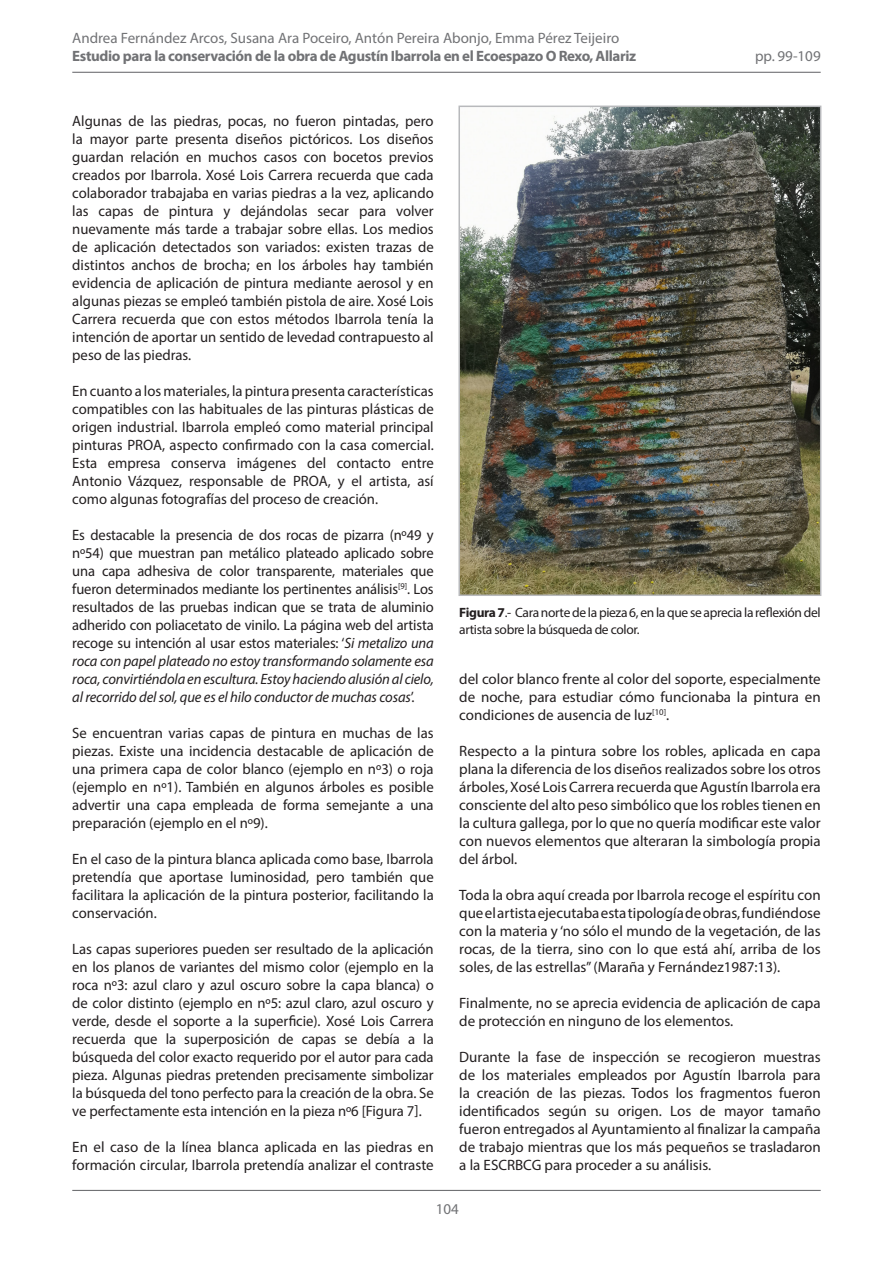
<style>
.page{position:relative;width:893px;height:1263px;background:#fff}
.page>*{position:absolute;margin:0;border:0;box-sizing:border-box;transform-origin:0 0}
.Tipo_de_texto{font:15px/18px "Myriad Pro";color:#231f20;text-align:justify}
.t1{font:15px "Myriad Pro";color:#717275}
.t2{font:700 15px "Myriad Pro";letter-spacing:-.025em;color:#717275}
.Pies_de_foto{font:13.5px/16.5px "Myriad Pro";letter-spacing:-.025em;color:#231f20}
.s1{font-style:italic}
.s2{font-weight:700}
</style>
<div class="page">
<hr style="left:72px;top:72px;width:749px;height:1px;background:#717275">
<hr style="left:72px;top:1190px;width:749px;height:1px;background:#717275">
<img style="left:461px;top:109px;width:357px;height:484px">
<div style="left:458px;top:106px;width:363px;height:490px;border:2px solid #b8b9bc"></div>
<p class="t1" style="left:72px;top:29px;width:548px">Andrea Fernández Arcos, Susana Ara Poceiro, Antón Pereira Abonjo, Emma Pérez Teijeiro</p>
<p class="t2" style="left:72px;top:46px;width:565px">Estudio para la conservación de la obra de Agustín Ibarrola en el Ecoespazo O Rexo, Allariz</p>
<p class="t1" style="left:755px;top:47px;width:67px">pp. 99-109</p>
<p class="Tipo_de_texto" style="left:72px;top:112px;width:363px">Algunas de las piedras, pocas, no fueron pintadas, pero la mayor parte presenta diseños pictóricos. Los diseños guardan relación en muchos casos con bocetos previos creados por Ibarrola. Xosé Lois Carrera recuerda que cada colaborador trabajaba en varias piedras a la vez, aplicando las capas de pintura y dejándolas secar para volver nuevamente más tarde a trabajar sobre ellas. Los medios de aplicación detectados son variados: existen trazas de distintos anchos de brocha; en los árboles hay también evidencia de aplicación de pintura mediante aerosol y en algunas piezas se empleó también pistola de aire. Xosé Lois Carrera recuerda que con estos métodos Ibarrola tenía la intención de aportar un sentido de levedad contrapuesto al peso de las piedras.</p>
<p class="Tipo_de_texto" style="left:72px;top:382px;width:363px">En cuanto a los materiales, la pintura presenta características compatibles con las habituales de las pinturas plásticas de origen industrial. Ibarrola empleó como material principal pinturas PROA, aspecto confirmado con la casa comercial.<br>Esta empresa conserva imágenes del contacto entre Antonio Vázquez, responsable de PROA, y el artista, así como algunas fotografías del proceso de creación.</p>
<p class="Tipo_de_texto" style="left:72px;top:526px;width:363px">Es destacable la presencia de dos rocas de pizarra (nº49 y nº54) que muestran pan metálico plateado aplicado sobre una capa adhesiva de color transparente, materiales que fueron determinados mediante los pertinentes análisis<sup>[9]</sup>. Los resultados de las pruebas indican que se trata de aluminio adherido con poliacetato de vinilo. La página web del artista recoge su intención al usar estos materiales: ‘<span class="s1">Si metalizo una roca con papel plateado no estoy transformando solamente esa roca, convirtiéndola en escultura. Estoy haciendo alusión al cielo, al recorrido del sol, que es el hilo conductor de muchas cosas</span>’.</p>
<p class="Tipo_de_texto" style="left:72px;top:724px;width:363px">Se encuentran varias capas de pintura en muchas de las piezas. Existe una incidencia destacable de aplicación de una primera capa de color blanco (ejemplo en nº3) o roja (ejemplo en nº1). También en algunos árboles es posible advertir una capa empleada de forma semejante a una preparación (ejemplo en el nº9).</p>
<p class="Tipo_de_texto" style="left:72px;top:850px;width:363px">En el caso de la pintura blanca aplicada como base, Ibarrola pretendía que aportase luminosidad, pero también que facilitara la aplicación de la pintura posterior, facilitando la conservación.</p>
<p class="Tipo_de_texto" style="left:72px;top:940px;width:363px">Las capas superiores pueden ser resultado de la aplicación en los planos de variantes del mismo color (ejemplo en la roca nº3: azul claro y azul oscuro sobre la capa blanca) o de color distinto (ejemplo en nº5: azul claro, azul oscuro y verde, desde el soporte a la superficie). Xosé Lois Carrera recuerda que la superposición de capas se debía a la búsqueda del color exacto requerido por el autor para cada pieza. Algunas piedras pretenden precisamente simbolizar la búsqueda del tono perfecto para la creación de la obra. Se ve perfectamente esta intención en la pieza nº6 [Figura 7].</p>
<p class="Tipo_de_texto" style="left:72px;top:1138px;width:363px">En el caso de la línea blanca aplicada en las piedras en formación circular, Ibarrola pretendía analizar el contraste</p>
<p class="Pies_de_foto" style="left:459px;top:604px;width:363px"><span class="s2">Figura 7</span>.- Cara norte de la pieza 6, en la que se aprecia la reflexión del artista sobre la búsqueda de color.</p>
<p class="Tipo_de_texto" style="left:459px;top:670px;width:363px">del color blanco frente al color del soporte, especialmente de noche, para estudiar cómo funcionaba la pintura en condiciones de ausencia de luz<sup>[10]</sup>.</p>
<p class="Tipo_de_texto" style="left:459px;top:742px;width:363px">Respecto a la pintura sobre los robles, aplicada en capa plana la diferencia de los diseños realizados sobre los otros árboles, Xosé Lois Carrera recuerda que Agustín Ibarrola era consciente del alto peso simbólico que los robles tienen en la cultura gallega, por lo que no quería modificar este valor con nuevos elementos que alteraran la simbología propia del árbol.</p>
<p class="Tipo_de_texto" style="left:459px;top:886px;width:363px">Toda la obra aquí creada por Ibarrola recoge el espíritu con que el artista ejecutaba esta tipología de obras, fundiéndose con la materia y ‘no sólo el mundo de la vegetación, de las rocas, de la tierra, sino con lo que está ahí, arriba de los soles, de las estrellas” (Maraña y Fernández1987:13).</p>
<p class="Tipo_de_texto" style="left:459px;top:994px;width:363px">Finalmente, no se aprecia evidencia de aplicación de capa de protección en ninguno de los elementos.</p>
<p class="Tipo_de_texto" style="left:459px;top:1048px;width:363px">Durante la fase de inspección se recogieron muestras de los materiales empleados por Agustín Ibarrola para la creación de las piezas. Todos los fragmentos fueron identificados según su origen. Los de mayor tamaño fueron entregados al Ayuntamiento al finalizar la campaña de trabajo mientras que los más pequeños se trasladaron a la ESCRBCG para proceder a su análisis.</p>
<p class="t1" style="left:436px;top:1200px;width:25px">104</p>
</div>
